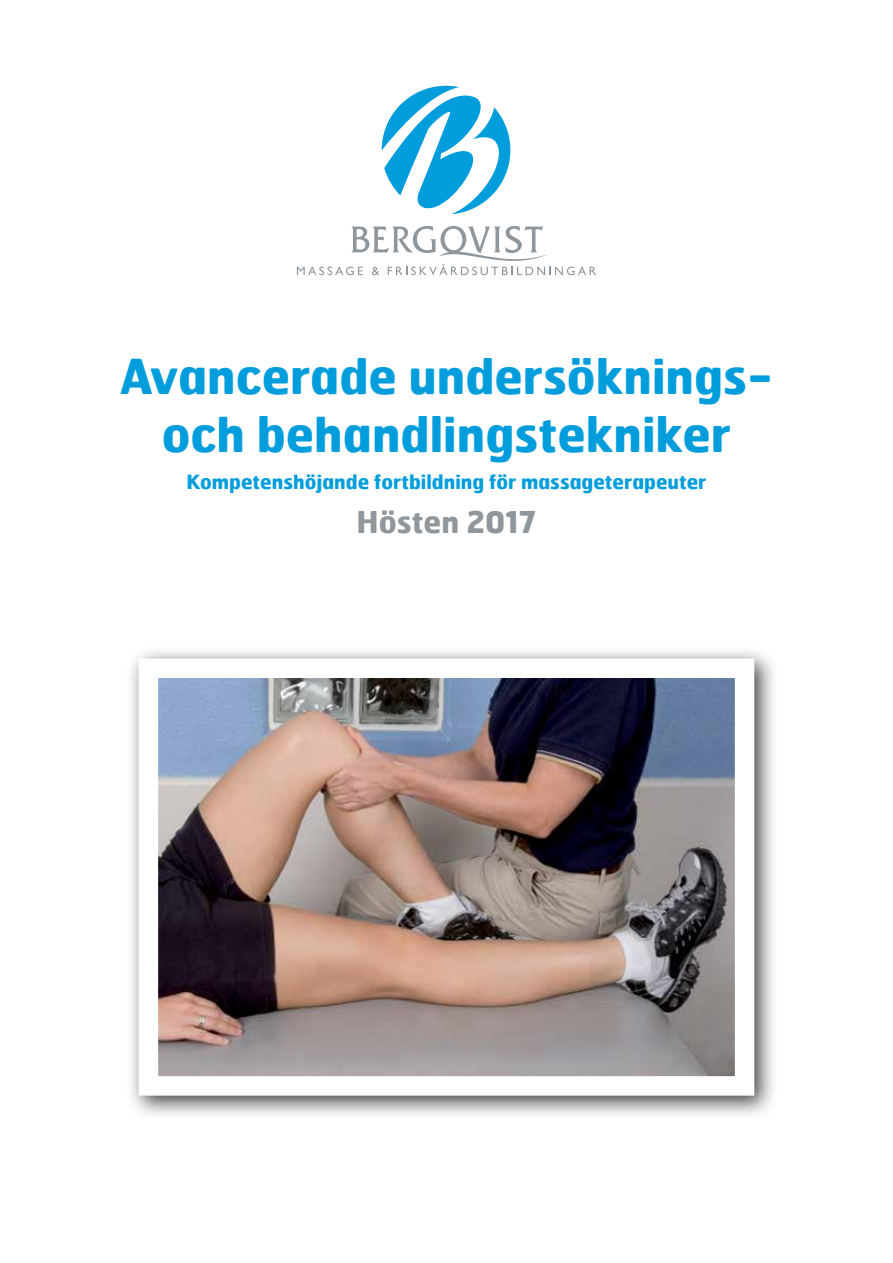
<style>
.page{position:relative;width:893px;height:1263px;background:#fff}
.page>*{position:absolute;margin:0;border:0;box-sizing:border-box;transform-origin:0 0}
.t1{font:700 48px/57.6px "Hermes";color:#009ddc;text-align:center}
.t2{font:700 30px "Hermes";color:#8f979d}
.t3{font:700 19.5px "Hermes";color:#009ddc}
</style>
<div class="page">
<svg style="left:382px;top:86px;width:129px;height:129px"></svg>
<svg style="left:297px;top:226px;width:299px;height:49px"></svg>
<div style="left:126px;top:646px;width:653px;height:474px;background:#000;opacity:.75"></div>
<img style="left:160px;top:679px;width:573px;height:396px">
<div style="left:139px;top:658px;width:615px;height:438px;border:20px solid #fff"></div>
<h1 class="t1" style="left:120px;top:346px;width:655px">Avancerade undersöknings&shy;och behandlingstekniker</h1>
<p class="t3" style="left:187px;top:469px;width:521px">Kompetenshöjande fortbildning för massageterapeuter</p>
<h2 class="t2" style="left:357px;top:502px;width:181px">Hösten 2017</h2>
</div>
